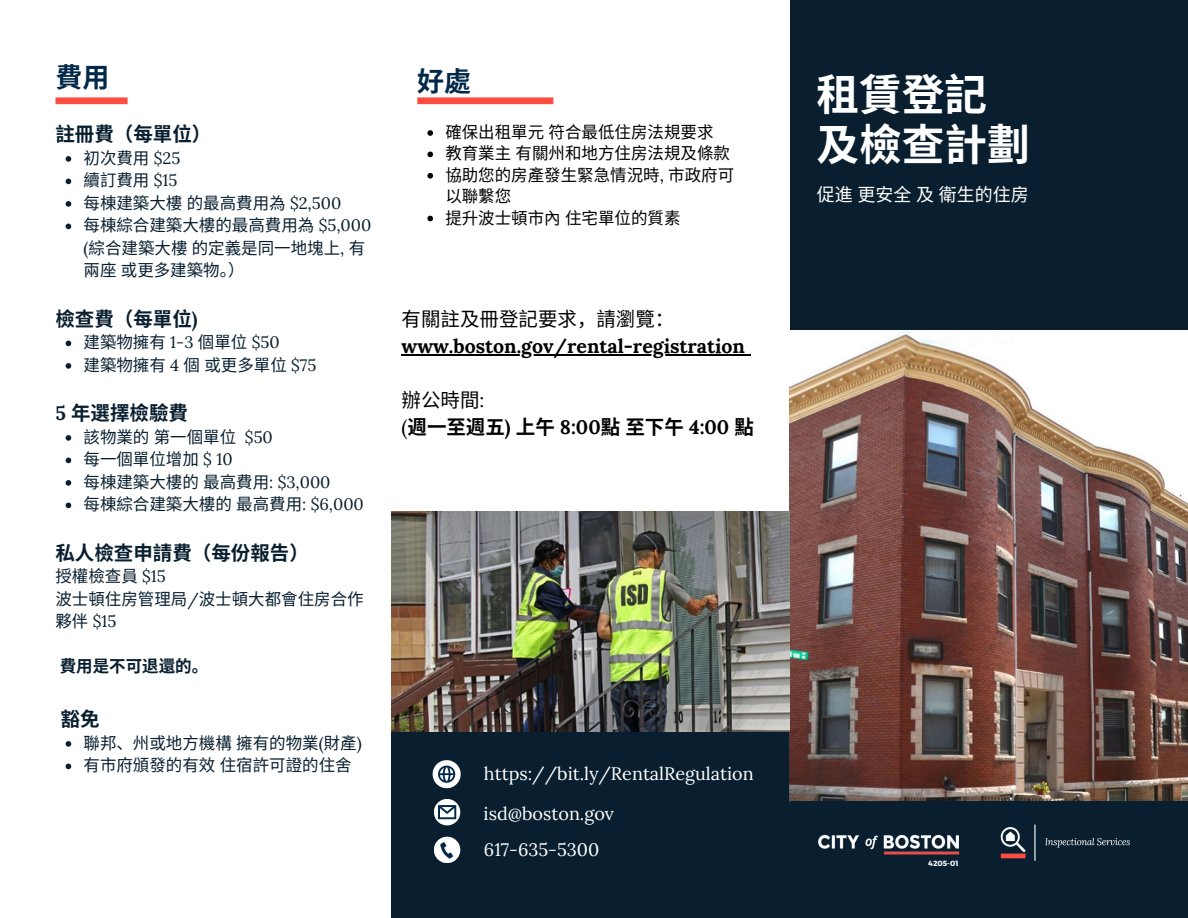
<style>
.page{position:relative;width:1188px;height:918px;background:#fff}
.page>*{position:absolute;margin:0;border:0;box-sizing:border-box;transform-origin:0 0}
.t1{font:700 42.6px "Noto Sans CJ Ksc";color:#fff}
.t2{font:700 27px "Noto Sans CJ Ksc";color:#022949}
.t3{font:700 19.5px "Noto Sans CJ Ksc";color:#091f2f}
.t4{font:700 19.5px "Lora";color:#000}
.t5{font:700 19.5px "Noto Sans CJ Ksc";color:#000}
.t6{font:19.5px "Noto Sans CJ Ksc";color:#000}
.t7{font:18px "Lora";color:#fff}
.t8{font:18px "Noto Sans CJ Ksc";color:#fff}
.t9{font:16.5px/22.5px "Noto Sans CJ Ksc";color:#091f2f}
.t10{font:16.5px/21.3px "Noto Sans CJ Ksc";color:#000}
.t11{font:700 16.5px "Noto Sans CJ Ksc";color:#091f2f}
.t12{font:700 7.5px "Montserrat";color:#fff}
.s1{font-family:"Lora"}
.s2{font-family:"Lora";font-weight:400}
</style>
<div class="page">
<div style="left:392px;top:732px;width:400px;height:186px;background:#091f2f"></div>
<img style="left:790px;top:330px;width:398px;height:471px">
<div style="left:790px;top:0;width:398px;height:330px;background:#091f2f"></div>
<img style="left:392px;top:511px;width:398px;height:221px">
<div style="left:790px;top:801px;width:398px;height:117px;background:#091f2f"></div>
<img style="left:818px;top:834px;width:142px;height:21px">
<svg style="left:434px;top:799px;width:26px;height:26px"></svg>
<div style="left:434px;top:837px;width:26px;height:26px;background:#fff;border-radius:50%"></div>
<svg style="left:440px;top:842px;width:13px;height:17px"></svg>
<svg style="left:433px;top:760px;width:28px;height:28px"></svg>
<svg style="left:438px;top:805px;width:18px;height:14px"></svg>
<div style="left:55px;top:97px;width:73px;height:7px;background:#fb4d42"></div>
<div style="left:417px;top:97px;width:136px;height:7px;background:#fb4d42"></div>
<img style="left:1000px;top:824px;width:130px;height:37px">
<hr style="left:402px;top:354px;width:343px;height:1px;background:#000">
<svg style="left:66px;top:156px;width:5px;height:6px"></svg>
<svg style="left:66px;top:179px;width:5px;height:5px"></svg>
<svg style="left:66px;top:201px;width:5px;height:6px"></svg>
<svg style="left:66px;top:224px;width:5px;height:5px"></svg>
<svg style="left:66px;top:341px;width:5px;height:5px"></svg>
<svg style="left:66px;top:363px;width:5px;height:6px"></svg>
<svg style="left:66px;top:435px;width:5px;height:6px"></svg>
<svg style="left:66px;top:458px;width:5px;height:5px"></svg>
<svg style="left:66px;top:480px;width:5px;height:6px"></svg>
<svg style="left:66px;top:503px;width:5px;height:5px"></svg>
<svg style="left:66px;top:741px;width:5px;height:6px"></svg>
<svg style="left:66px;top:764px;width:5px;height:5px"></svg>
<svg style="left:427px;top:130px;width:6px;height:6px"></svg>
<svg style="left:427px;top:152px;width:6px;height:5px"></svg>
<svg style="left:427px;top:173px;width:6px;height:6px"></svg>
<svg style="left:427px;top:216px;width:6px;height:5px"></svg>
<h3 class="t2" style="left:55px;top:55px;width:52px">費用</h3>
<p class="t3" style="left:55px;top:119px;width:157px">註冊費（每單位）</p>
<p class="t9" style="left:84px;top:146px;width:98px">初次費用 <span class="s1">$25</span></p>
<h6 class="t9" style="left:84px;top:168px;width:95px">續訂費用 <span class="s1">$15</span></h6>
<p class="t9" style="left:84px;top:191px;width:259px">每棟建築大樓的最高費用為 <span class="s1">$2,500</span></p>
<h6 class="t9" style="left:84px;top:213px;width:289px">每棟綜合建築大樓的最高費用為 <span class="s1">$5,000 (</span>綜合建築大樓的定義是同一地塊上<span class="s1">,</span> 有兩座或更多建築物。）</h6>
<h5 class="t3" style="left:55px;top:303px;width:144px">檢查費（每單位<span class="s1">)</span></h5>
<h3 class="t9" style="left:84px;top:330px;width:198px">建築物擁有 <span class="s1">1-3</span> 個單位 <span class="s1">$50</span></h3>
<p class="t9" style="left:84px;top:353px;width:234px">建築物擁有 <span class="s1">4</span> 個或更多單位 <span class="s1">$75</span></p>
<p class="t3" style="left:55px;top:398px;width:134px"><span class="s1">5</span> 年選擇檢驗費</p>
<p class="t9" style="left:84px;top:425px;width:191px">該物業的第一個單位 <span class="s1">$50</span></p>
<h1 class="t9" style="left:84px;top:447px;width:151px">每一個單位增加 <span class="s1">$ 10</span></h1>
<h4 class="t9" style="left:84px;top:470px;width:248px">每棟建築大樓的最高費用<span class="s1">: $3,000</span></h4>
<h2 class="t9" style="left:84px;top:492px;width:282px">每棟綜合建築大樓的最高費用<span class="s1">: $6,000</span></h2>
<p class="t3" style="left:55px;top:537px;width:255px">私人檢查申請費（每份報告）</p>
<p class="t9" style="left:55px;top:564px;width:112px">授權檢查員 <span class="s1">$15</span></p>
<p class="t9" style="left:55px;top:587px;width:310px">波士頓住房管理局<span class="s1">/</span>波士頓大都會住房合作夥伴 <span class="s1">$15</span></p>
<p class="t11" style="left:60px;top:653px;width:150px">費用是不可退還的。</p>
<h4 class="t3" style="left:61px;top:704px;width:40px">豁免</h4>
<h4 class="t9" style="left:84px;top:731px;width:280px">聯邦、州或地方機構擁有的物業<span class="s1">(</span>財產<span class="s1">)</span></h4>
<p class="t9" style="left:84px;top:753px;width:270px">有市府頒發的有效住宿許可證的住舍</p>
<h4 class="t2" style="left:417px;top:60px;width:55px">好處</h4>
<p class="t10" style="left:445px;top:120px;width:270px">確保出租單元符合最低住房法規要求</p>
<p class="t10" style="left:445px;top:142px;width:286px">教育業主有關州和地方住房法規及條款</p>
<p class="t10" style="left:445px;top:163px;width:290px">協助您的房產發生緊急情況時<span class="s1">,</span> 市政府可以聯繫您</p>
<h4 class="t10" style="left:445px;top:206px;width:237px">提升波士頓市內住宅單位的質素</h4>
<p class="t6" style="left:402px;top:304px;width:274px">有關註及冊登記要求，請瀏覽：</p>
<p class="t4" style="left:402px;top:334px;width:345px">www.boston.gov/rental-registration</p>
<p class="t6" style="left:402px;top:385px;width:84px">辦公時間<span class="s1">:</span></p>
<h3 class="t5" style="left:402px;top:412px;width:354px"><span class="s2">(</span>週一至週五<span class="s1">)</span> 上午 <span class="s1">8:00</span>點至下午 <span class="s1">4:00</span> 點</h3>
<p class="t7" style="left:484px;top:762px;width:271px">https://bit.ly/RentalRegulation</p>
<p class="t7" style="left:484px;top:802px;width:132px">isd@boston.gov</p>
<p class="t7" style="left:484px;top:838px;width:117px">617-635-5300</p>
<p class="t1" style="left:817px;top:61px;width:172px">租賃登記</p>
<p class="t1" style="left:817px;top:111px;width:215px">及檢查計劃</p>
<p class="t8" style="left:817px;top:180px;width:214px">促進更安全及衛生的住房</p>
<h4 class="t12" style="left:928px;top:858px;width:32px">4205-01</h4>
</div>
